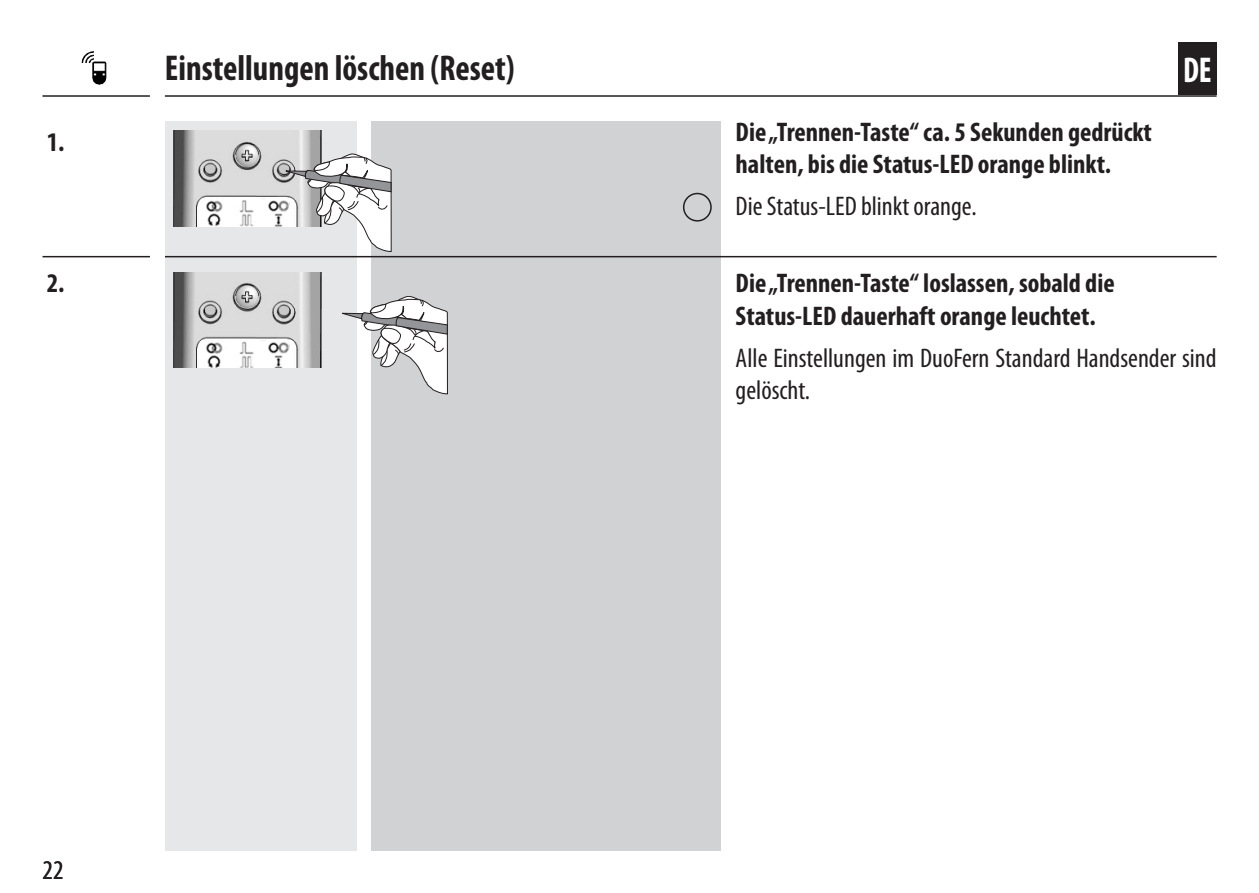
<style>
.page{position:relative;width:1259px;height:893px;background:#fff}
.page>*{position:absolute;margin:0;border:0;box-sizing:border-box;transform-origin:0 0}
.Kapitelüberschriften{font:700 condensed 36px "Myriad Pro";color:#231f20;scale:.95 1}
.t1{font:700 condensed 36px "Myriad Pro";color:#fff;scale:.9 1}
.Handlungsschritte_Fe{font:700 condensed 27px/32.4px "Myriad Pro";color:#231f20}
.Fließtext_-_DE{font:condensed 27px/32.4px "Myriad Pro";color:#231f20}
.Marginalie_-_DE{font:700 condensed 27px "Myriad Pro";color:#231f20}
</style>
<div class="page">
<hr style="left:165px;top:95px;width:1051px;height:2px;background:#231f20">
<hr style="left:42px;top:95px;width:108px;height:2px;background:#231f20">
<div style="left:1178px;top:42px;width:38px;height:53px;background:#231f20"></div>
<div style="left:165px;top:121px;width:192px;height:730px;background:#e6e7e9"></div>
<div style="left:372px;top:121px;width:349px;height:730px;background:#d1d2d4"></div>
<div style="left:683px;top:193px;width:29px;height:29px;border:2px solid #231f20;border-radius:50%"></div>
<hr style="left:165px;top:256px;width:1051px;height:1px;background:#231f20">
<hr style="left:43px;top:256px;width:107px;height:1px;background:#231f20">
<img style="left:174px;top:131px;width:148px;height:96px">
<svg style="left:285px;top:154px;width:106px;height:98px"></svg>
<img style="left:174px;top:272px;width:148px;height:96px">
<svg style="left:342px;top:296px;width:106px;height:98px"></svg>
<img style="left:81px;top:51px;width:13px;height:24px">
<p class="Marginalie_-_DE" style="left:47px;top:127px;width:19px">1.</p>
<p class="Marginalie_-_DE" style="left:47px;top:268px;width:19px">2.</p>
<p class="Kapitelüberschriften" style="left:165px;top:48px;width:369px">Einstellungen löschen (Reset)</p>
<p class="Fließtext_-_DE" style="left:42px;top:855px;width:23px">22</p>
<p class="Handlungsschritte_Fe" style="left:735px;top:116px;width:418px">Die „Trennen-Taste“ ca. 5 Sekunden gedrückt halten, bis die Status-LED orange blinkt.</p>
<p class="Fließtext_-_DE" style="left:735px;top:191px;width:243px">Die Status-LED blinkt orange.</p>
<h1 class="t1" style="left:1183px;top:50px;width:33px">DE</h1>
<p class="Handlungsschritte_Fe" style="left:735px;top:268px;width:380px">Die „Trennen-Taste“ loslassen, sobald die<br>Status-LED dauerhaft orange leuchtet.</p>
<p class="Fließtext_-_DE" style="left:735px;top:342px;width:482px">Alle Einstellungen im DuoFern Standard Handsender sind gelöscht.</p>
</div>
